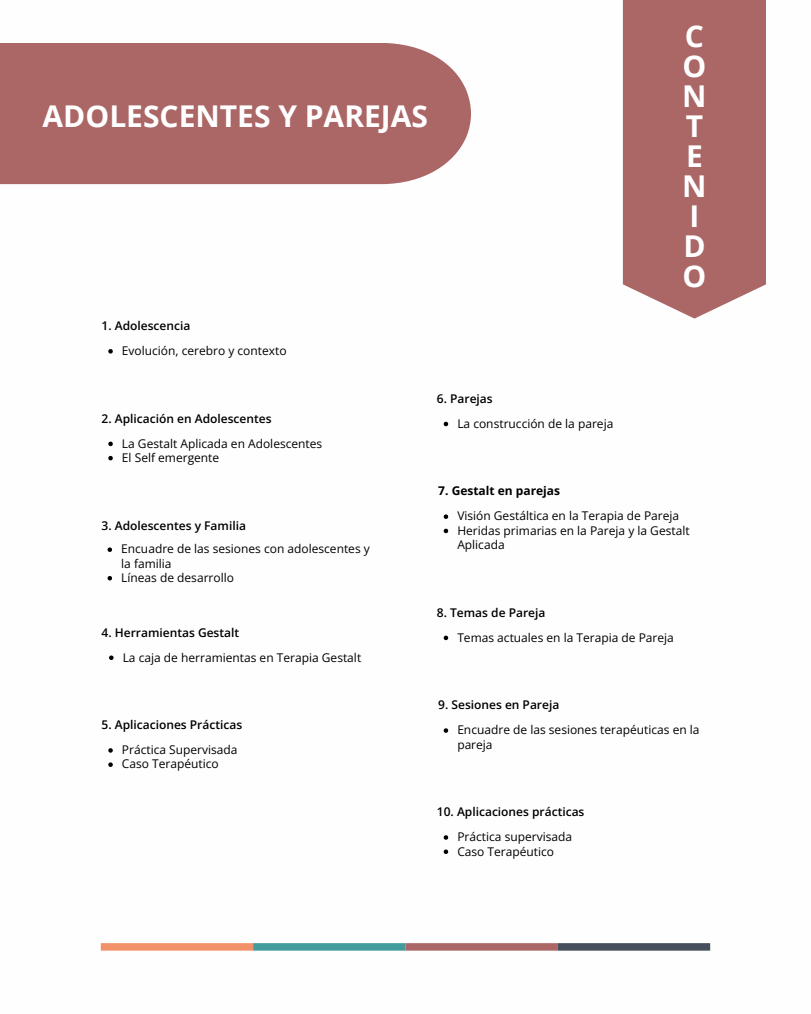
<style>
.page{position:relative;width:811px;height:1014px;background:#fff}
.page>*{position:absolute;margin:0;border:0;box-sizing:border-box;transform-origin:0 0}
.t1{font:700 30px/30px "Open Sans";color:#fff}
.t2{font:12px/14.2px "Open Sans";color:#000}
.t3{font:600 12px "Open Sans";color:#000}
.t4{font:700 12px "Open Sans";color:#000}
</style>
<div class="page">
<div style="left:0;top:43px;width:471px;height:141px;background:#ab6666"></div>
<svg style="left:108px;top:349px;width:5px;height:4px"></svg>
<svg style="left:108px;top:441px;width:5px;height:5px"></svg>
<svg style="left:108px;top:456px;width:5px;height:4px"></svg>
<svg style="left:108px;top:547px;width:4px;height:5px"></svg>
<svg style="left:108px;top:576px;width:4px;height:4px"></svg>
<svg style="left:109px;top:655px;width:5px;height:5px"></svg>
<svg style="left:108px;top:748px;width:5px;height:4px"></svg>
<svg style="left:108px;top:762px;width:5px;height:4px"></svg>
<svg style="left:444px;top:421px;width:4px;height:5px"></svg>
<svg style="left:444px;top:514px;width:4px;height:5px"></svg>
<svg style="left:444px;top:528px;width:4px;height:5px"></svg>
<svg style="left:444px;top:635px;width:4px;height:5px"></svg>
<svg style="left:444px;top:728px;width:4px;height:4px"></svg>
<svg style="left:444px;top:835px;width:4px;height:4px"></svg>
<svg style="left:444px;top:849px;width:4px;height:4px"></svg>
<div style="left:623px;top:0;width:143px;height:318px;background:#ab6666"></div>
<svg style="left:101px;top:943px;width:152px;height:7px"></svg>
<svg style="left:253px;top:943px;width:152px;height:7px"></svg>
<svg style="left:405px;top:943px;width:153px;height:7px"></svg>
<svg style="left:558px;top:943px;width:152px;height:7px"></svg>
<p class="t1" style="left:43px;top:100px;width:387px">ADOLESCENTES Y PAREJAS</p>
<p class="t3" style="left:102px;top:317px;width:90px">1. Adolescencia</p>
<p class="t2" style="left:122px;top:343px;width:166px">Evolución, cerebro y contexto</p>
<p class="t1" style="left:682px;top:20px;width:26px">C<br>O<br>N<br>T<br>E<br>N<br>I<br>D<br>O</p>
<h2 class="t3" style="left:102px;top:410px;width:171px">2. Aplicación en Adolescentes</h2>
<h2 class="t2" style="left:122px;top:436px;width:202px">La Gestalt Aplicada en Adolescentes</h2>
<p class="t2" style="left:122px;top:450px;width:99px">El Self emergente</p>
<p class="t3" style="left:102px;top:516px;width:146px">3. Adolescentes y Familia</p>
<p class="t2" style="left:121px;top:541px;width:250px">Encuadre de las sesiones con adolescentes y la familia</p>
<h2 class="t2" style="left:121px;top:570px;width:114px">Líneas de desarrollo</h2>
<h1 class="t3" style="left:102px;top:623px;width:139px">4. Herramientas Gestalt</h1>
<p class="t2" style="left:123px;top:649px;width:240px">La caja de herramientas en Terapia Gestalt</p>
<h1 class="t3" style="left:102px;top:716px;width:142px">5. Aplicaciones Prácticas</h1>
<p class="t2" style="left:122px;top:742px;width:117px">Práctica Supervisada</p>
<h2 class="t2" style="left:122px;top:756px;width:98px">Caso Terapéutico</h2>
<h2 class="t3" style="left:437px;top:390px;width:57px">6. Parejas</h2>
<p class="t2" style="left:457px;top:416px;width:158px">La construcción de la pareja</p>
<h2 class="t4" style="left:438px;top:482px;width:123px">7. Gestalt en parejas</h2>
<h2 class="t2" style="left:457px;top:508px;width:223px">Visión Gestáltica en la Terapia de Pareja</h2>
<p class="t2" style="left:457px;top:523px;width:234px">Heridas primarias en la Pareja y la Gestalt<br>Aplicada</p>
<p class="t3" style="left:437px;top:603px;width:110px">8. Temas de Pareja</p>
<h2 class="t2" style="left:457px;top:629px;width:218px">Temas actuales en la Terapia de Pareja</h2>
<p class="t3" style="left:438px;top:696px;width:123px">9. Sesiones en Pareja</p>
<h2 class="t2" style="left:457px;top:722px;width:244px">Encuadre de las sesiones terapéuticas en la pareja</h2>
<p class="t3" style="left:437px;top:803px;width:149px">10. Aplicaciones prácticas</p>
<h2 class="t2" style="left:457px;top:829px;width:116px">Práctica supervisada</h2>
<p class="t2" style="left:457px;top:843px;width:98px">Caso Terapéutico</p>
</div>
